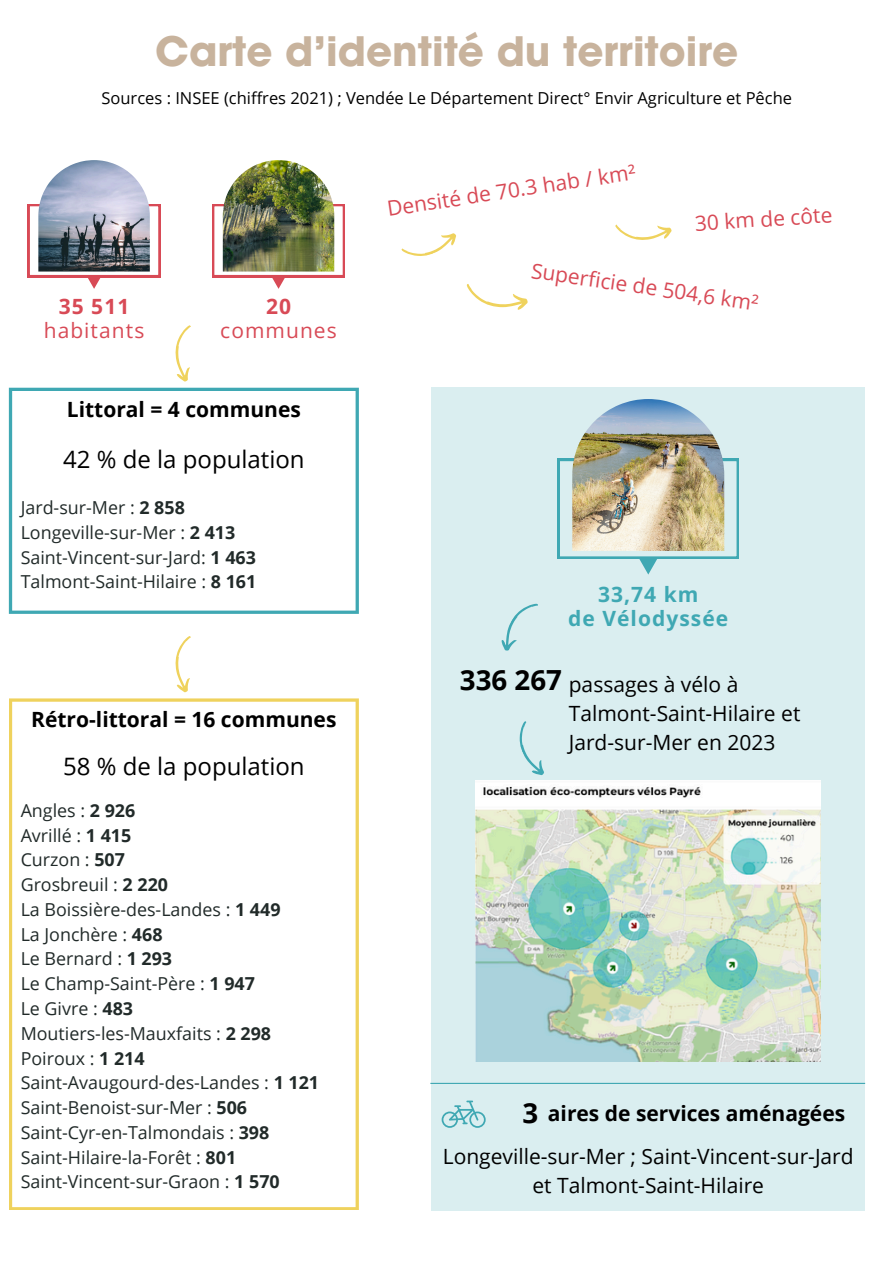
<style>
.page{position:relative;width:894px;height:1264px;background:#fff}
.page>*{position:absolute;margin:0;border:0;box-sizing:border-box;transform-origin:0 0}
.t1{font:700 40.5px "ITC Avant Garde Pro";color:#c8b39d}
.t2{font:700 27.75px "Open Sans";color:#000}
.t3{font:24px "Open Sans";color:#000}
.t4{font:21px/29.2px "Open Sans";color:#000}
.t5{font:21px/24.8px "Open Sans";letter-spacing:.05em;color:#d84a56;text-align:center}
.t6{font:700 21px "Open Sans";color:#000}
.t7{font:700 21px/24.8px "Open Sans";letter-spacing:.05em;color:#3fa8b3;text-align:center}
.t8{font:700 21px "Open Sans";color:#d84a56}
.t9{font:17.85px "Open Sans";color:#212a29}
.t10{font:16.5px "Open Sans";color:#000}
.s1{font-weight:700}
</style>
<div class="page">
<img style="left:39px;top:160px;width:110px;height:44px">
<svg style="left:28px;top:204px;width:132px;height:85px"></svg>
<img style="left:224px;top:160px;width:109px;height:44px">
<img style="left:212px;top:204px;width:133px;height:85px">
<svg style="left:401px;top:233px;width:55px;height:23px"></svg>
<svg style="left:466px;top:284px;width:62px;height:26px"></svg>
<svg style="left:615px;top:224px;width:56px;height:16px"></svg>
<div style="left:431px;top:388px;width:433px;height:822px;background:#daeef0"></div>
<img style="left:572px;top:399px;width:152px;height:60px">
<img style="left:557px;top:459px;width:181px;height:115px">
<svg style="left:9px;top:388px;width:350px;height:226px"></svg>
<svg style="left:9px;top:698px;width:350px;height:512px"></svg>
<svg style="left:175px;top:325px;width:16px;height:57px"></svg>
<svg style="left:175px;top:636px;width:16px;height:56px"></svg>
<svg style="left:501px;top:603px;width:37px;height:48px"></svg>
<img style="left:475px;top:780px;width:345px;height:281px">
<svg style="left:519px;top:721px;width:25px;height:55px"></svg>
<svg style="left:441px;top:1100px;width:44px;height:27px"></svg>
<hr style="left:430px;top:1082px;width:434px;height:1px;background:#3fa8b3">
<p class="t1" style="left:155px;top:36px;width:584px">Carte d’identité du territoire</p>
<p class="t10" style="left:101px;top:86px;width:692px">Sources : INSEE (chiffres 2021) ; Vendée Le Département Direct° Envir Agriculture et Pêche</p>
<p class="t8" style="left:59px;top:291px;width:72px">35 511</p>
<p class="t5" style="left:44px;top:318px;width:102px">habitants</p>
<h5 class="t5" style="left:220px;top:293px;width:118px"><span class="s1">20 </span>communes</h5>
<p class="t6" style="left:67px;top:394px;width:235px">Littoral = 4 communes</p>
<p class="t3" style="left:63px;top:442px;width:243px">42 % de la population</p>
<p class="t9" style="left:21px;top:495px;width:166px">Jard-sur-Mer : <span class="s1">2 858</span></p>
<h4 class="t9" style="left:21px;top:519px;width:216px">Longeville-sur-Mer : <span class="s1">2 413</span></h4>
<h3 class="t9" style="left:21px;top:544px;width:237px">Saint-Vincent-sur-Jard: <span class="s1">1 463</span></h3>
<p class="t9" style="left:21px;top:569px;width:237px">Talmont-Saint-Hilaire : <span class="s1">8 161</span></p>
<h5 class="t6" style="left:31px;top:705px;width:307px">Rétro-littoral = 16 communes</h5>
<p class="t3" style="left:63px;top:749px;width:243px">58 % de la population</p>
<p class="t9" style="left:21px;top:797px;width:116px">Angles : <span class="s1">2 926</span></p>
<p class="t9" style="left:21px;top:822px;width:112px">Avrillé : <span class="s1">1 415</span></p>
<p class="t9" style="left:21px;top:847px;width:106px">Curzon : <span class="s1">507</span></p>
<p class="t9" style="left:21px;top:872px;width:149px">Grosbreuil : <span class="s1">2 220</span></p>
<p class="t9" style="left:21px;top:896px;width:261px">La Boissière-des-Landes : <span class="s1">1 449</span></p>
<p class="t9" style="left:21px;top:921px;width:143px">La Jonchère : <span class="s1">468</span></p>
<p class="t9" style="left:21px;top:946px;width:153px">Le Bernard : <span class="s1">1 293</span></p>
<p class="t9" style="left:21px;top:971px;width:236px">Le Champ-Saint-Père : <span class="s1">1 947</span></p>
<p class="t9" style="left:21px;top:995px;width:114px">Le Givre : <span class="s1">483</span></p>
<p class="t9" style="left:21px;top:1020px;width:252px">Moutiers-les-Mauxfaits : <span class="s1">2 298</span></p>
<p class="t9" style="left:21px;top:1045px;width:125px">Poiroux : <span class="s1">1 214</span></p>
<p class="t9" style="left:21px;top:1070px;width:300px">Saint-Avaugourd-des-Landes : <span class="s1">1 121</span></p>
<p class="t9" style="left:21px;top:1094px;width:228px">Saint-Benoist-sur-Mer : <span class="s1">506</span></p>
<p class="t9" style="left:21px;top:1119px;width:250px">Saint-Cyr-en-Talmondais : <span class="s1">398</span></p>
<p class="t9" style="left:21px;top:1144px;width:217px">Saint-Hilaire-la-Forêt : <span class="s1">801</span></p>
<h5 class="t9" style="left:21px;top:1169px;width:260px">Saint-Vincent-sur-Graon : <span class="s1">1 570</span></h5>
<h4 class="t5" style="left:385px;top:195px;width:252px;rotate:-8deg">Densité de 70.3 hab / km²</h4>
<h3 class="t5" style="left:694px;top:211px;width:139px;rotate:-4deg">30 km de côte</h3>
<h5 class="t5" style="left:533px;top:258px;width:231px;rotate:8deg">Superficie de 504,6 km²</h5>
<p class="t7" style="left:568px;top:581px;width:162px">33,74 km<br>de Vélodyssée</p>
<p class="t2" style="left:460px;top:660px;width:103px">336 267</p>
<h5 class="t4" style="left:568px;top:668px;width:233px">passages à vélo à<br>Talmont-Saint-Hilaire et<br>Jard-sur-Mer en 2023</h5>
<p class="t2" style="left:522px;top:1093px;width:17px">3</p>
<p class="t6" style="left:547px;top:1098px;width:299px">aires de services aménagées</p>
<h4 class="t4" style="left:442px;top:1140px;width:412px;text-align:center">Longeville-sur-Mer ; Saint-Vincent-sur-Jard et Talmont-Saint-Hilaire</h4>
</div>
